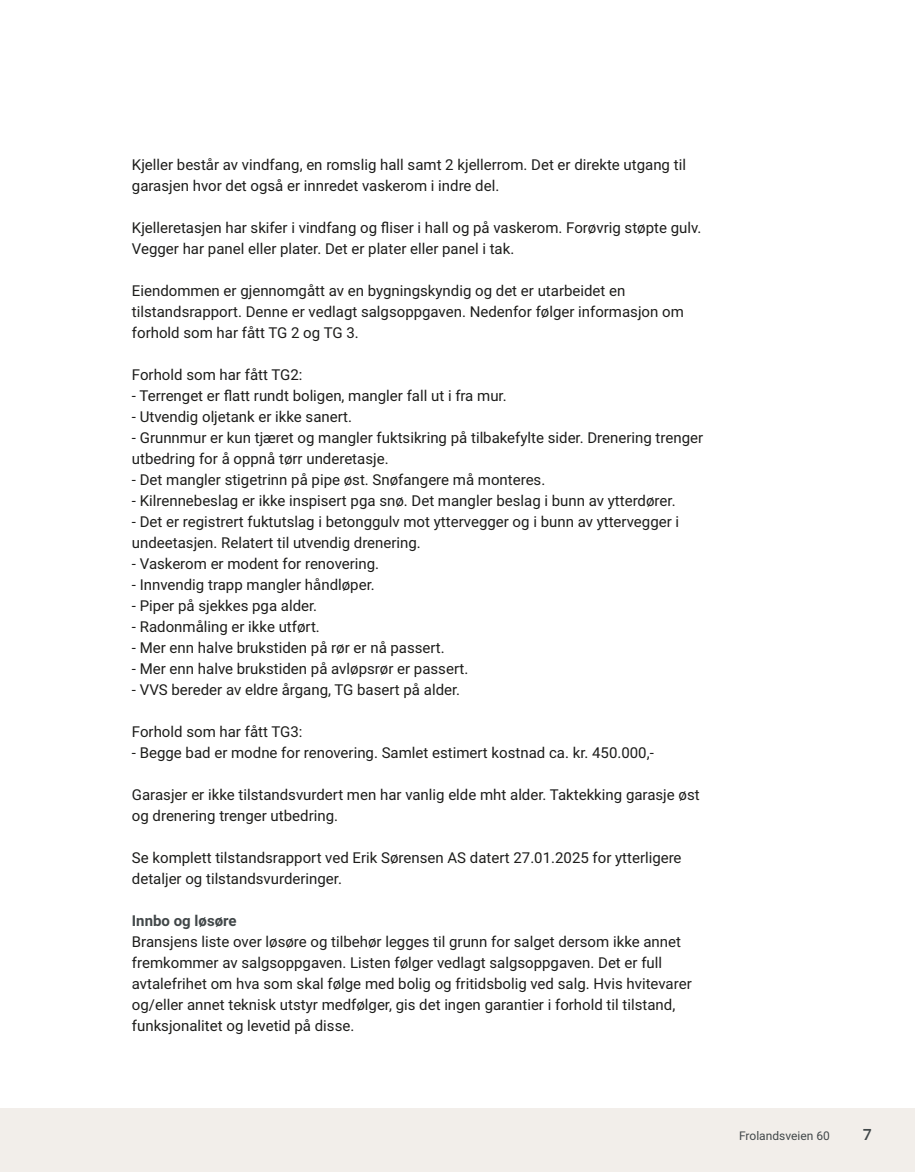
<style>
.page{position:relative;width:915px;height:1172px;background:#fff}
.page>*{position:absolute;margin:0;border:0;box-sizing:border-box;transform-origin:0 0}
.t1{font:700 18px "Arya";color:#414749}
.t2{font:15px/21px "Roboto Vitec";color:#1d1d1b}
.t3{font:700 15px "Roboto Vitec";color:#414749}
.t4{font:12px "Roboto Vitec";color:#414749}
</style>
<div class="page">
<div style="left:0;top:1108px;width:914px;height:64px;background:#f2eeea"></div>
<p class="t2" style="left:132px;top:153px;width:555px">Kjeller består av vindfang, en romslig hall samt 2 kjellerrom. Det er direkte utgang til garasjen hvor det også er innredet vaskerom i indre del.</p>
<p class="t2" style="left:132px;top:216px;width:571px">Kjelleretasjen har skifer i vindfang og fliser i hall og på vaskerom. Forøvrig støpte gulv.<br>Vegger har panel eller plater. Det er plater eller panel i tak.</p>
<p class="t2" style="left:132px;top:279px;width:553px">Eiendommen er gjennomgått av en bygningskyndig og det er utarbeidet en tilstandsrapport. Denne er vedlagt salgsoppgaven. Nedenfor følger informasjon om forhold som har fått TG 2 og TG 3.</p>
<p class="t2" style="left:132px;top:363px;width:572px">Forhold som har fått TG2:<br>‑ Terrenget er flatt rundt boligen, mangler fall ut i fra mur.<br>‑ Utvendig oljetank er ikke sanert.<br>‑ Grunnmur er kun tjæret og mangler fuktsikring på tilbakefylte sider. Drenering trenger utbedring for å oppnå tørr underetasje.<br>‑ Det mangler stigetrinn på pipe øst. Snøfangere må monteres.<br>‑ Kilrennebeslag er ikke inspisert pga snø. Det mangler beslag i bunn av ytterdører.<br>‑ Det er registrert fuktutslag i betonggulv mot yttervegger og i bunn av yttervegger i undeetasjen. Relatert til utvendig drenering.<br>‑ Vaskerom er modent for renovering.<br>‑ Innvendig trapp mangler håndløper.<br>‑ Piper på sjekkes pga alder.<br>‑ Radonmåling er ikke utført.<br>‑ Mer enn halve brukstiden på rør er nå passert.<br>‑ Mer enn halve brukstiden på avløpsrør er passert.<br>‑ VVS bereder av eldre årgang, TG basert på alder.</p>
<p class="t2" style="left:132px;top:720px;width:523px">Forhold som har fått TG3:<br>‑ Begge bad er modne for renovering. Samlet estimert kostnad ca. kr. 450.000,‑</p>
<p class="t2" style="left:132px;top:783px;width:569px">Garasjer er ikke tilstandsvurdert men har vanlig elde mht alder. Taktekking garasje øst og drenering trenger utbedring.</p>
<p class="t2" style="left:132px;top:846px;width:551px">Se komplett tilstandsrapport ved Erik Sørensen AS datert 27.01.2025 for ytterligere detaljer og tilstandsvurderinger.</p>
<p class="t3" style="left:132px;top:910px;width:106px">Innbo og løsøre</p>
<p class="t2" style="left:132px;top:930px;width:561px">Bransjens liste over løsøre og tilbehør legges til grunn for salget dersom ikke annet fremkommer av salgsoppgaven. Listen følger vedlagt salgsoppgaven. Det er full avtalefrihet om hva som skal følge med bolig og fritidsbolig ved salg. Hvis hvitevarer og/eller annet teknisk utstyr medfølger, gis det ingen garantier i forhold til tilstand, funksjonalitet og levetid på disse.</p>
<p class="t4" style="left:738px;top:1127px;width:92px">Frolandsveien 60</p>
<p class="t1" style="left:862px;top:1123px;width:11px">7</p>
</div>
